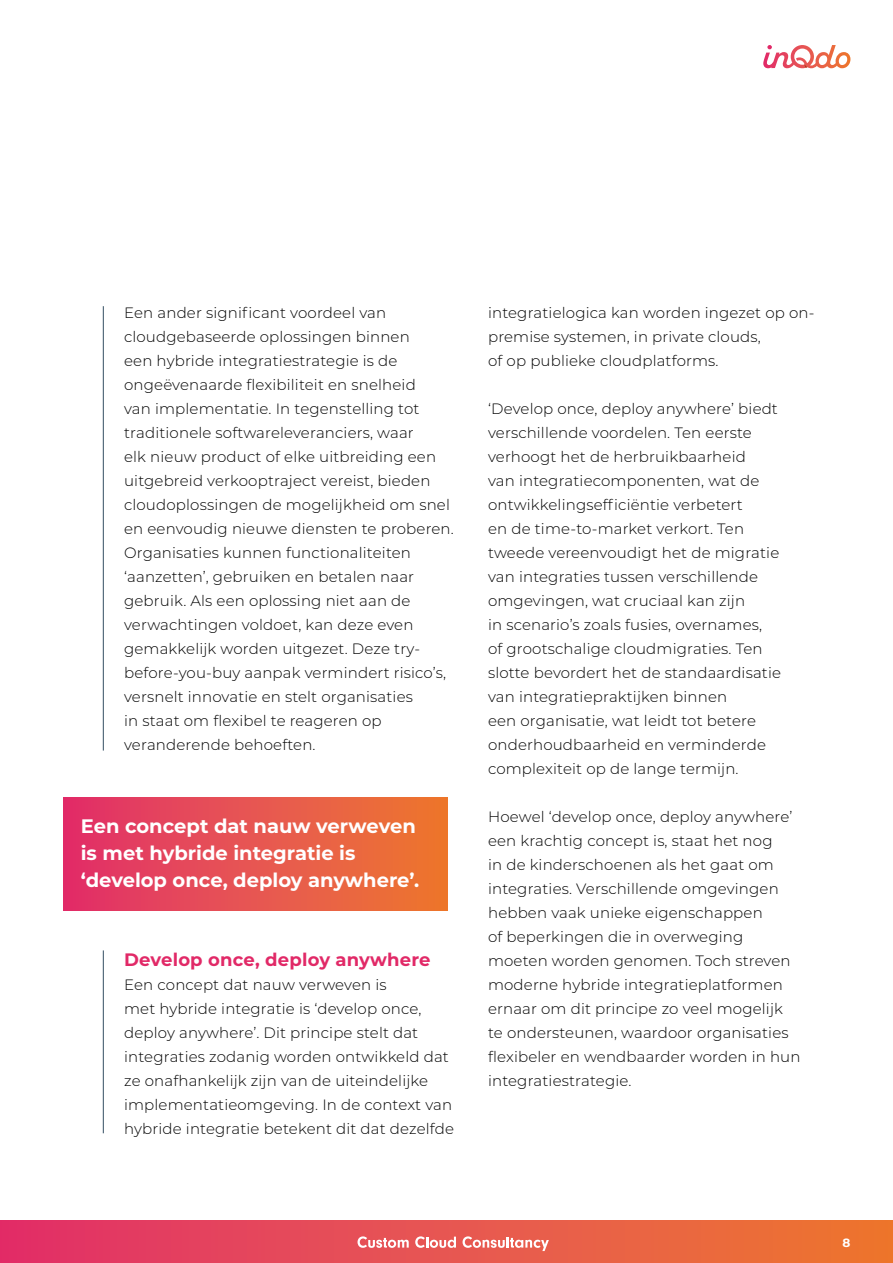
<style>
.page{position:relative;width:893px;height:1263px;background:#fff}
.page>*{position:absolute;margin:0;border:0;box-sizing:border-box;transform-origin:0 0}
.t1{font:700 19.5px/27px "Montserrat";color:#fff}
.t2{font:700 18px "Montserrat";letter-spacing:.01em;color:#e12967}
.t3{font:300 15px/24px "Montserrat";letter-spacing:.01em;color:#000}
.t4{font:700 12px "Montserrat";color:#fff}
</style>
<div class="page">
<div style="left:0;top:1220px;width:893px;height:43px;background:linear-gradient(to right,#e1316c,#ed7831)"></div>
<svg style="left:763px;top:45px;width:87px;height:23px"></svg>
<svg style="left:357px;top:1236px;width:52px;height:12px"></svg>
<svg style="left:415px;top:1236px;width:41px;height:12px"></svg>
<svg style="left:463px;top:1236px;width:86px;height:15px"></svg>
<hr style="left:103px;top:306px;width:1px;height:444px;background:#334e62">
<hr style="left:103px;top:950px;width:1px;height:183px;background:#334e62">
<div style="left:64px;top:797px;width:383px;height:113px;background:linear-gradient(to right,#e1306c,#ed7930)"></div>
<p class="t3" style="left:124px;top:300px;width:331px">Een ander significant voordeel van cloudgebaseerde oplossingen binnen<br>een hybride integratiestrategie is de ongeëvenaarde flexibiliteit en snelheid<br>van implementatie. In tegenstelling tot traditionele softwareleveranciers, waar<br>elk nieuw product of elke uitbreiding een uitgebreid verkooptraject vereist, bieden cloudoplossingen de mogelijkheid om snel en eenvoudig nieuwe diensten te proberen.<br>Organisaties kunnen functionaliteiten ‘aanzetten’, gebruiken en betalen naar gebruik. Als een oplossing niet aan de verwachtingen voldoet, kan deze even gemakkelijk worden uitgezet. Deze try&shy;before-you-buy aanpak vermindert risico’s, versnelt innovatie en stelt organisaties<br>in staat om flexibel te reageren op veranderende behoeften.</p>
<h1 class="t1" style="left:81px;top:812px;width:340px">Een concept dat nauw verweven is met hybride integratie is ‘develop once, deploy anywhere’.</h1>
<p class="t2" style="left:124px;top:947px;width:308px">Develop once, deploy anywhere</p>
<p class="t3" style="left:124px;top:972px;width:331px">Een concept dat nauw verweven is<br>met hybride integratie is ‘develop once, deploy anywhere’. Dit principe stelt dat integraties zodanig worden ontwikkeld dat ze onafhankelijk zijn van de uiteindelijke implementatieomgeving. In de context van hybride integratie betekent dit dat dezelfde</p>
<p class="t3" style="left:488px;top:300px;width:328px">integratielogica kan worden ingezet op on&shy;premise systemen, in private clouds,<br>of op publieke cloudplatforms.</p>
<p class="t3" style="left:488px;top:396px;width:294px">‘Develop once, deploy anywhere’ biedt verschillende voordelen. Ten eerste verhoogt het de herbruikbaarheid<br>van integratiecomponenten, wat de ontwikkelingsefficiëntie verbetert<br>en de time-to-market verkort. Ten tweede vereenvoudigt het de migratie van integraties tussen verschillende omgevingen, wat cruciaal kan zijn<br>in scenario’s zoals fusies, overnames,<br>of grootschalige cloudmigraties. Ten slotte bevordert het de standaardisatie van integratiepraktijken binnen<br>een organisatie, wat leidt tot betere onderhoudbaarheid en verminderde complexiteit op de lange termijn.</p>
<p class="t3" style="left:488px;top:804px;width:314px">Hoewel ‘develop once, deploy anywhere’ een krachtig concept is, staat het nog<br>in de kinderschoenen als het gaat om integraties. Verschillende omgevingen hebben vaak unieke eigenschappen<br>of beperkingen die in overweging moeten worden genomen. Toch streven moderne hybride integratieplatformen ernaar om dit principe zo veel mogelijk te ondersteunen, waardoor organisaties flexibeler en wendbaarder worden in hun integratiestrategie.</p>
<p class="t4" style="left:842px;top:1233px;width:9px">8</p>
</div>
